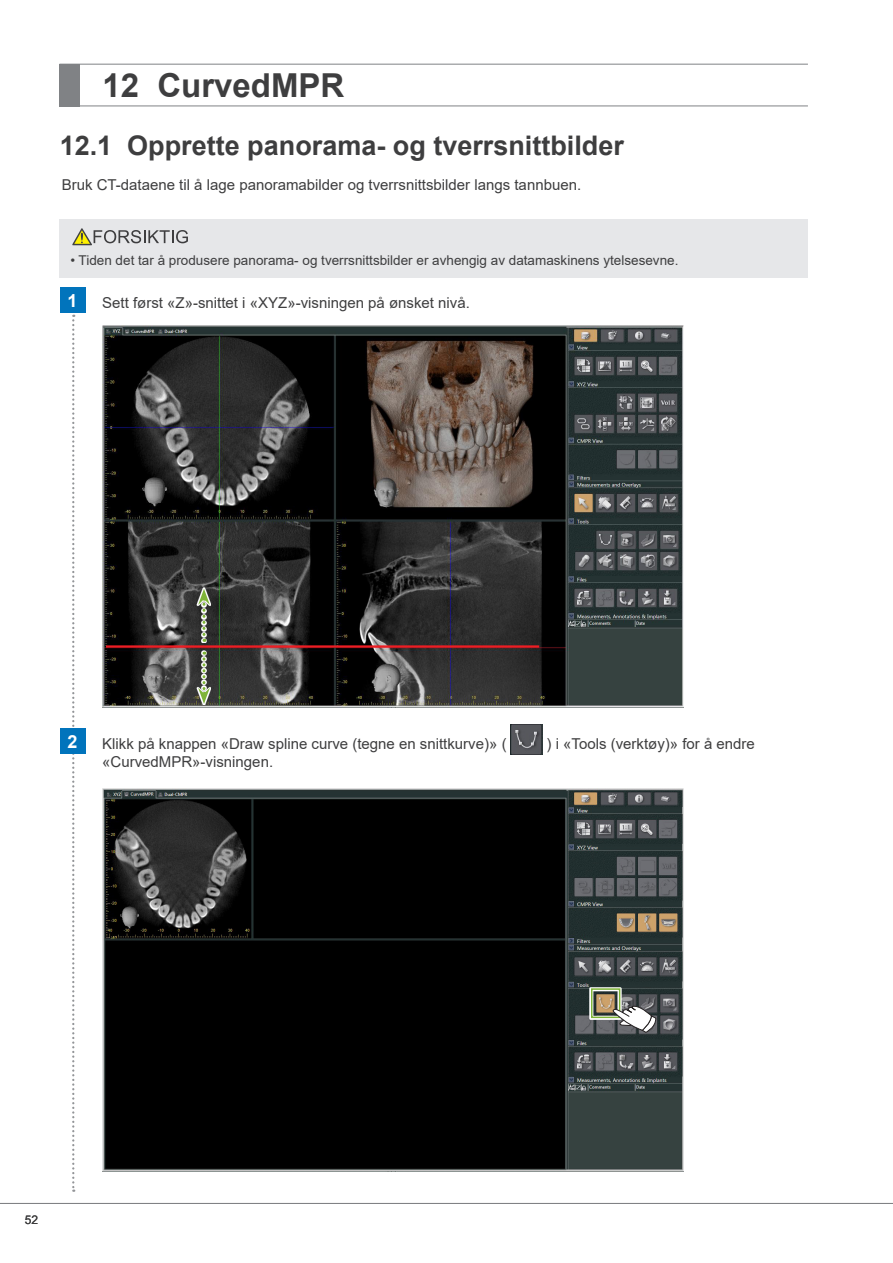
<style>
.page{position:relative;width:893px;height:1263px;background:#fff}
.page>*{position:absolute;margin:0;border:0;box-sizing:border-box;transform-origin:0 0}
.t1{font:700 33px "Arial";color:#3e3e3f}
.t2{font:700 27px "Arial";color:#3e3e3f}
.t3{font:700 18px "Arial";color:#fff}
.t4{font:15px "Arial";color:#3e3e3f}
.t5{font:13.5px "Arial";color:#3e3e3f}
.t6{font:12px "Arial";color:#3e3e3f}
</style>
<div class="page">
<hr style="left:0;top:1203px;width:893px;height:1px;background:#808285">
<hr style="left:60px;top:106px;width:748px;height:1px;background:#808285">
<div style="left:60px;top:64px;width:20px;height:42px;background:#808285"></div>
<hr style="left:60px;top:64px;width:748px;height:1px;background:#808285">
<svg style="left:71px;top:314px;width:5px;height:878px"></svg>
<svg style="left:72px;top:315px;width:2px;height:877px"></svg>
<div style="left:60px;top:219px;width:748px;height:58px;background:#e6e7e9"></div>
<svg style="left:72px;top:228px;width:116px;height:17px"></svg>
<div style="left:60px;top:288px;width:25px;height:25px;background:#0174bc"></div>
<div style="left:60px;top:729px;width:25px;height:25px;background:#0174bc"></div>
<img style="left:511px;top:724px;width:31px;height:30px">
<img style="left:102px;top:325px;width:581px;height:383px">
<hr style="left:106px;top:645px;width:433px;height:3px;background:#ee1d23">
<svg style="left:197px;top:650px;width:14px;height:55px"></svg>
<svg style="left:198px;top:652px;width:12px;height:52px"></svg>
<svg style="left:197px;top:587px;width:14px;height:56px"></svg>
<svg style="left:198px;top:589px;width:12px;height:53px"></svg>
<img style="left:102px;top:788px;width:581px;height:383px">
<svg style="left:590px;top:987px;width:32px;height:32px"></svg>
<div style="left:591px;top:988px;width:29px;height:30px;border:2px solid #7fb438"></div>
<svg style="left:611px;top:1005px;width:46px;height:29px"></svg>
<h1 class="t1" style="left:102px;top:62px;width:244px">12 CurvedMPR</h1>
<h2 class="t2" style="left:60px;top:126px;width:566px">12.1 Opprette panorama- og tverrsnittbilder</h2>
<p class="t4" style="left:62px;top:174px;width:521px">Bruk CT-dataene til å lage panoramabilder og tverrsnittsbilder langs tannbuen.</p>
<p class="t5" style="left:70px;top:251px;width:610px">• Tiden det tar å produsere panorama- og tverrsnittsbilder er avhengig av datamaskinens ytelsesevne.</p>
<p class="t3" style="left:67px;top:288px;width:12px">1</p>
<p class="t4" style="left:102px;top:292px;width:369px">Sett først «Z»-snittet i «XYZ»-visningen på ønsket nivå.</p>
<p class="t3" style="left:67px;top:729px;width:12px">2</p>
<p class="t4" style="left:102px;top:733px;width:406px">Klikk på knappen «Draw spline curve (tegne en snittkurve)» (</p>
<p class="t4" style="left:546px;top:733px;width:210px">) i «Tools (verktøy)» for å endre</p>
<p class="t4" style="left:102px;top:751px;width:172px">«CurvedMPR»-visningen.</p>
<p class="t6" style="left:25px;top:1212px;width:15px">52</p>
</div>
